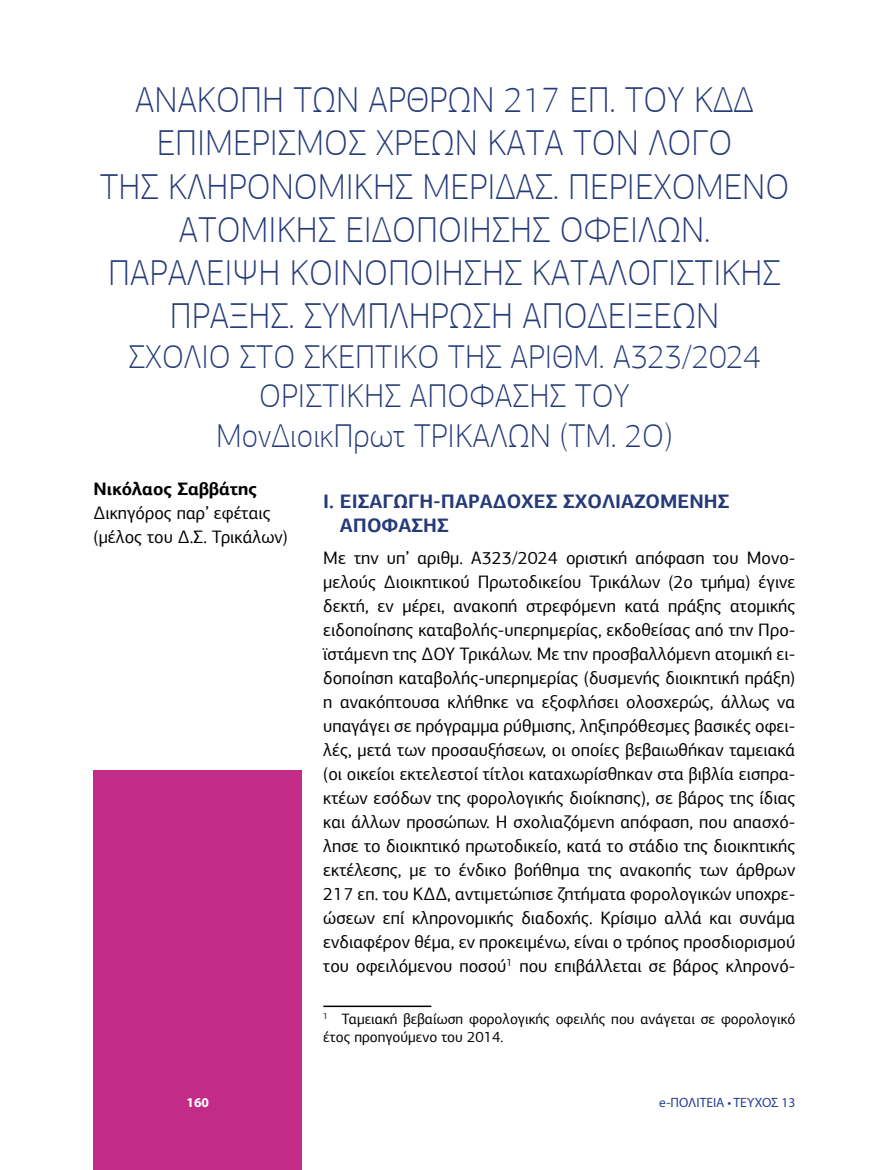
<style>
.page{position:relative;width:872px;height:1170px;background:#fff}
.page>*{position:absolute;margin:0;border:0;box-sizing:border-box;transform-origin:0 0}
.t1{font:100 36px/43.2px "PF Agora Sans Pro";color:#253b79;text-align:center}
.t2{font:100 33px/39.6px "PF Agora Sans Pro";color:#253b79;text-align:center}
.t3{font:700 19.5px/23.4px "PF Agora Sans Pro";color:#253b79}
.t4{font:18px/24px "PF Agora Sans Pro";color:#000}
.t5{font:700 18px "PF Agora Sans Pro";color:#000}
.t6{font:15px/18px "PF Agora Sans Pro";color:#000}
.t7{font:13.5px "Myriad Pro";color:#25408f}
.t8{font:700 13.5px "Myriad Pro";color:#fff}
</style>
<div class="page">
<div style="left:94px;top:770px;width:208px;height:399px;background:#c22b87"></div>
<hr style="left:323px;top:1005px;width:108px;height:1px;background:#000">
<h1 class="t1" style="left:100px;top:78px;width:691px">ΑΝΑΚΟΠΗ ΤΩΝ ΑΡΘΡΩΝ 217 ΕΠ. ΤΟΥ ΚΔΔ ΕΠΙΜΕΡΙΣΜΟΣ ΧΡΕΩΝ ΚΑΤΑ ΤΟΝ ΛΟΓΟ<br>ΤΗΣ ΚΛΗΡΟΝΟΜΙΚΗΣ ΜΕΡΙΔΑΣ. ΠΕΡΙΕΧΟΜΕΝΟ ΑΤΟΜΙΚΗΣ ΕΙΔΟΠΟΙΗΣΗΣ ΟΦΕΙΛΩΝ.<br>ΠΑΡΑΛΕΙΨΗ ΚΟΙΝΟΠΟΙΗΣΗΣ ΚΑΤΑΛΟΓΙΣΤΙΚΗΣ ΠΡΑΞΗΣ. ΣΥΜΠΛΗΡΩΣΗ ΑΠΟΔΕΙΞΕΩΝ</h1>
<h2 class="t2" style="left:128px;top:337px;width:633px">ΣΧΟΛΙΟ ΣΤΟ ΣΚΕΠΤΙΚΟ ΤΗΣ ΑΡΙΘΜ. Α323/2024<br>ΟΡΙΣΤΙΚΗΣ ΑΠΟΦΑΣΗΣ ΤΟΥ<br>ΜονΔιοικΠρωτ ΤΡΙΚΑΛΩΝ (ΤΜ. 2Ο)</h2>
<p class="t5" style="left:94px;top:477px;width:165px">Νικόλαος Σαββάτης</p>
<p class="t4" style="left:94px;top:500px;width:196px">Δικηγόρος παρ’ εφέταις (μέλος του Δ.Σ. Τρικάλων)</p>
<p class="t3" style="left:340px;top:489px;width:391px;text-indent:-17px">I. ΕΙΣΑΓΩΓΗ-ΠΑΡΑΔΟΧΕΣ ΣΧΟΛΙΑΖΟΜΕΝΗΣ<br>ΑΠΟΦΑΣΗΣ</p>
<p class="t4" style="left:323px;top:546px;width:473px;text-align:justify">Με την υπ’ αριθμ. Α323/2024 οριστική απόφαση του Μονο&shy;μελούς Διοικητικού Πρωτοδικείου Τρικάλων (2ο τμήμα) έγινε δεκτή, εν μέρει, ανακοπή στρεφόμενη κατά πράξης ατομικής ειδοποίησης καταβολής-υπερημερίας, εκδοθείσας από την Προ&shy;ϊστάμενη της ΔΟΥ Τρικάλων. Με την προσβαλλόμενη ατομική ει&shy;δοποίηση καταβολής-υπερημερίας (δυσμενής διοικητική πράξη) η ανακόπτουσα κλήθηκε να εξοφλήσει ολοσχερώς, άλλως να υπαγάγει σε πρόγραμμα ρύθμισης, ληξιπρόθεσμες βασικές οφει&shy;λές, μετά των προσαυξήσεων, οι οποίες βεβαιωθήκαν ταμειακά (οι οικείοι εκτελεστοί τίτλοι καταχωρίσθηκαν στα βιβλία εισπρα&shy;κτέων εσόδων της φορολογικής διοίκησης), σε βάρος της ίδιας και άλλων προσώπων. Η σχολιαζόμενη απόφαση, που απασχό&shy;λησε το διοικητικό πρωτοδικείο, κατά το στάδιο της διοικητικής εκτέλεσης, με το ένδικο βοήθημα της ανακοπής των άρθρων 217 επ. του ΚΔΔ, αντιμετώπισε ζητήματα φορολογικών υποχρε&shy;ώσεων επί κληρονομικής διαδοχής. Κρίσιμο αλλά και συνάμα ενδιαφέρον θέμα, εν προκειμένω, είναι ο τρόπος προσδιορισμού του οφειλόμενου ποσού<sup>1</sup> που επιβάλλεται σε βάρος κληρονό-</p>
<p class="t6" style="left:323px;top:1010px;width:473px"><sup>1</sup> Ταμειακή βεβαίωση φορολογικής οφειλής που ανάγεται σε φορολογικό έτος προηγούμενο του 2014.</p>
<p class="t8" style="left:186px;top:1093px;width:24px">160</p>
<p class="t7" style="left:659px;top:1093px;width:138px">e-ΠΟΛΙΤΕΙΑ • ΤΕΥΧΟΣ 13</p>
</div>
